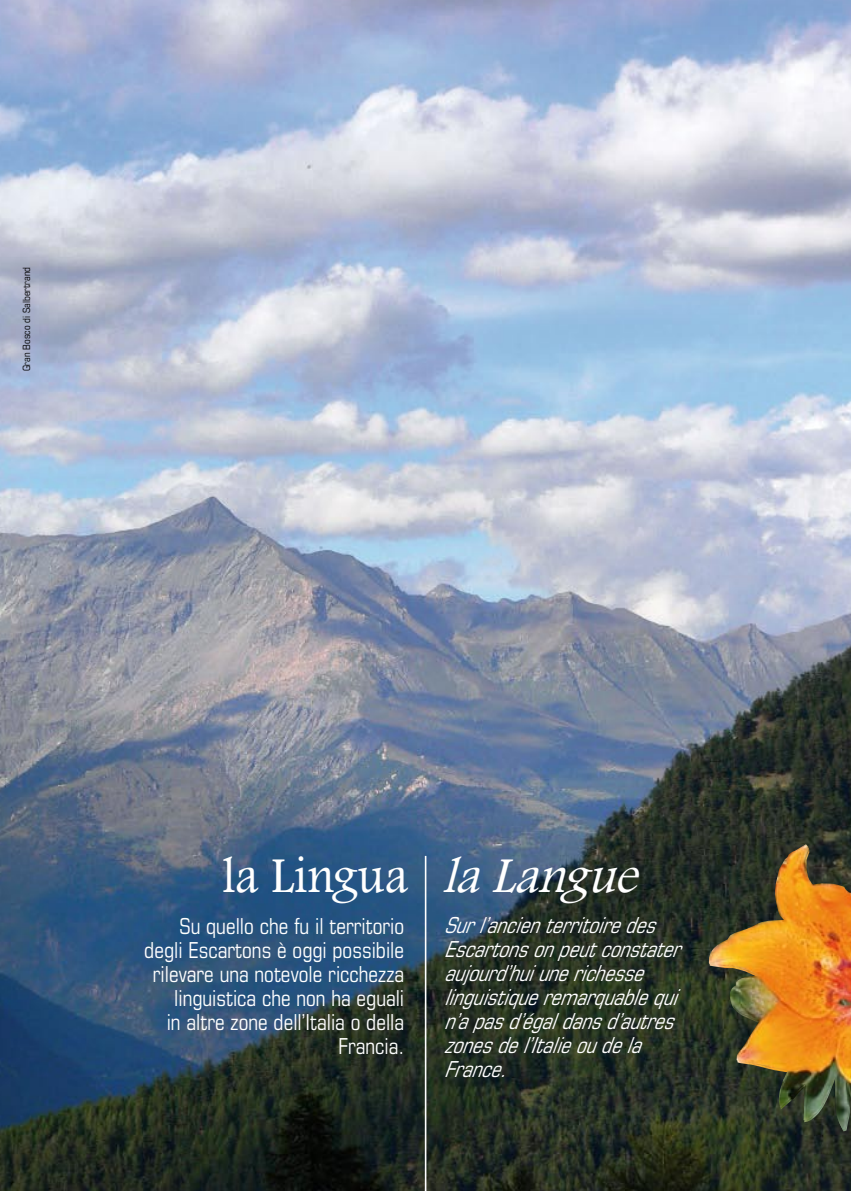
<style>
.page{position:relative;width:851px;height:1191px;background:#fff}
.page>*{position:absolute;margin:0;border:0;box-sizing:border-box;transform-origin:0 0}
.t1{font:52px "Footlight MT Light";color:#fff;scale:.95 1}
.t2{font:italic condensed 22px/24px "Eurostile";color:#fff;scale:.95 1}
.t3{font:condensed 22px/24px "Eurostile";color:#fff;text-align:right;scale:.95 1}
.t4{font:condensed 10px "Eurostile";color:#000}
.s1{font-style:italic}
</style>
<div class="page">
<img style="left:0;top:0;width:850px;height:1191px">
<hr style="left:425px;top:856px;width:1px;height:335px;background:#fff">
<img style="left:707px;top:844px;width:143px;height:285px">
<p class="t4" style="left:21px;top:371px;width:106px;rotate:-90deg">Gran Bosco di Salbertrand</p>
<h1 class="t1" style="left:222px;top:845px;width:454px">la Lingua <span class="s1">laLangue</span></h1>
<p class="t3" style="left:144px;top:913px;width:275px">Su quello che fu il territorio degli Escartons è oggi possibile rilevare una notevole ricchezza linguistica che non ha eguali<br>in altre zone dell’Italia o della<br>Francia.</p>
<p class="t2" style="left:444px;top:913px;width:259px">Surl’ancienterritoiredes<br>Escartonsonpeutconstater aujourd’huiunerichesse linguistiqueremarquablequi n’apasd’égaldansd’autres zonesdel’Italieoudela<br>France.</p>
</div>
